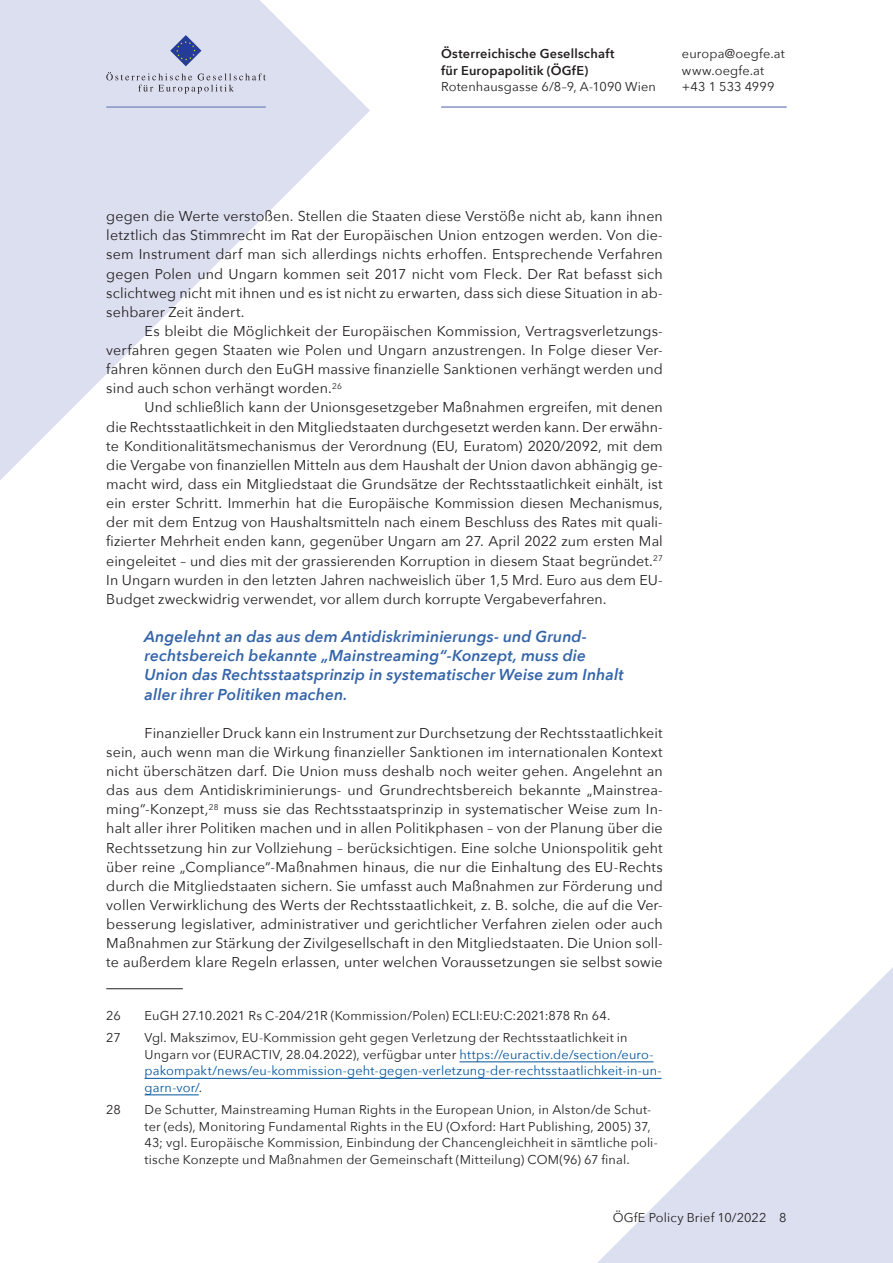
<style>
.page{position:relative;width:893px;height:1263px;background:#fff}
.page>*{position:absolute;margin:0;border:0;box-sizing:border-box;transform-origin:0 0}
.Zitat{font:italic 600 15.75px/19.2px "Avenir Next";letter-spacing:.005em;color:#3565a9}
.p_einzug{font:14.25px/19.2px "Avenir Next";letter-spacing:.005em;color:#231f20;text-align:justify}
.Fußnoten{font:12.75px/16.5px "Avenir Next";letter-spacing:.01em;color:#231f20}
.Fußnoten-2{font:12.75px/16.5px "Avenir Next";letter-spacing:.01em;color:#01549d}
.p{font:12.75px "Avenir Next";letter-spacing:.015em;color:#231f20}
.p-2{font:600 12.75px/16.5px "Avenir Next";letter-spacing:.02em;color:#231f20}
.p_Pagina{font:12.75px "Avenir Next";letter-spacing:.01em;color:#231f20}
.s1{color:#231f20}
</style>
<div class="page">
<svg style="left:0;top:0;width:370px;height:480px;fill:#dbdfef"></svg>
<svg style="left:597px;top:967px;width:296px;height:296px"></svg>
<hr style="left:441px;top:106px;width:346px;height:2px;background:#8493c4">
<hr style="left:106px;top:106px;width:160px;height:2px;background:#8493c4">
<svg style="left:170px;top:35px;width:31px;height:31px"></svg>
<svg style="left:106px;top:72px;width:160px;height:22px;background:#c9cddb"></svg>
<hr style="left:106px;top:988px;width:77px;height:1px;background:#231f20">
<hr style="left:459px;top:1061px;width:194px;height:1px;background:#01549d">
<hr style="left:145px;top:1078px;width:517px;height:1px;background:#01549d">
<hr style="left:145px;top:1094px;width:54px;height:1px;background:#01549d">
<p class="p-2" style="left:441px;top:45px;width:175px">Österreichische Gesellschaft für Europapolitik (ÖGfE)</p>
<p class="p" style="left:441px;top:76px;width:216px">Rotenhausgasse 6/8–9, A-1090 Wien</p>
<p class="p" style="left:682px;top:43px;width:104px">europa@oegfe.at</p>
<p class="p" style="left:682px;top:60px;width:84px">www.oegfe.at</p>
<p class="p" style="left:682px;top:76px;width:94px">+43 1 533 4999</p>
<p class="p_einzug" style="left:106px;top:206px;width:558px">gegen die Werte verstoßen. Stellen die Staaten diese Verstöße nicht ab, kann ihnen letztlich das Stimmrecht im Rat der Europäischen Union entzogen werden. Von die&shy;sem Instrument darf man sich allerdings nichts erhoffen. Entsprechende Verfahren gegen Polen und Ungarn kommen seit 2017 nicht vom Fleck. Der Rat befasst sich sclichtweg nicht mit ihnen und es ist nicht zu erwarten, dass sich diese Situation in ab&shy;sehbarer Zeit ändert.</p>
<p class="p_einzug" style="left:106px;top:321px;width:558px;text-indent:38px">Es bleibt die Möglichkeit der Europäischen Kommission, Vertragsverletzungs&shy;verfahren gegen Staaten wie Polen und Ungarn anzustrengen. In Folge dieser Ver&shy;fahren können durch den EuGH massive finanzielle Sanktionen verhängt werden und sind auch schon verhängt worden.<sup>26</sup></p>
<p class="p_einzug" style="left:106px;top:397px;width:558px;text-indent:38px">Und schließlich kann der Unionsgesetzgeber Maßnahmen ergreifen, mit denen die Rechtsstaatlichkeit in den Mitgliedstaaten durchgesetzt werden kann. Der erwähn&shy;te Konditionalitätsmechanismus der Verordnung (EU, Euratom) 2020/2092, mit dem die Vergabe von finanziellen Mitteln aus dem Haushalt der Union davon abhängig ge&shy;macht wird, dass ein Mitgliedstaat die Grundsätze der Rechtsstaatlichkeit einhält, ist ein erster Schritt. Immerhin hat die Europäische Kommission diesen Mechanismus, der mit dem Entzug von Haushaltsmitteln nach einem Beschluss des Rates mit quali&shy;fizierter Mehrheit enden kann, gegenüber Ungarn am 27. April 2022 zum ersten Mal eingeleitet – und dies mit der grassierenden Korruption in diesem Staat begründet.<sup>27<br></sup>In Ungarn wurden in den letzten Jahren nachweislich über 1,5 Mrd. Euro aus dem EU-Budget zweckwidrig verwendet, vor allem durch korrupte Vergabeverfahren.</p>
<p class="Zitat" style="left:145px;top:626px;width:481px">Angelehnt an das aus dem Antidiskriminierungs- und Grund&shy;rechtsbereich bekannte „Mainstreaming“-Konzept, muss die Union das Rechtsstaatsprinzip in systematischer Weise zum Inhalt aller ihrer Politiken machen.</p>
<p class="p_einzug" style="left:106px;top:723px;width:558px;text-indent:38px">Finanzieller Druck kann ein Instrument zur Durchsetzung der Rechtsstaatlichkeit sein, auch wenn man die Wirkung finanzieller Sanktionen im internationalen Kontext nicht überschätzen darf. Die Union muss deshalb noch weiter gehen. Angelehnt an das aus dem Antidiskriminierungs- und Grundrechtsbereich bekannte „Mainstrea&shy;ming“-Konzept,<sup>28</sup> muss sie das Rechtsstaatsprinzip in systematischer Weise zum In&shy;halt aller ihrer Politiken machen und in allen Politikphasen – von der Planung über die Rechtssetzung hin zur Vollziehung – berücksichtigen. Eine solche Unionspolitik geht über reine „Compliance“-Maßnahmen hinaus, die nur die Einhaltung des EU-Rechts durch die Mitgliedstaaten sichern. Sie umfasst auch Maßnahmen zur Förderung und vollen Verwirklichung des Werts der Rechtsstaatlichkeit, z. B. solche, die auf die Ver&shy;besserung legislativer, administrativer und gerichtlicher Verfahren zielen oder auch Maßnahmen zur Stärkung der Zivilgesellschaft in den Mitgliedstaaten. Die Union soll&shy;te außerdem klare Regeln erlassen, unter welchen Voraussetzungen sie selbst sowie</p>
<p class="Fußnoten" style="left:106px;top:1007px;width:16px">26</p>
<p class="Fußnoten" style="left:145px;top:1007px;width:467px">EuGH 27.10.2021 Rs C-204/21R (Kommission/Polen) ECLI:EU:C:2021:878 Rn 64.</p>
<p class="Fußnoten" style="left:106px;top:1029px;width:16px">27</p>
<p class="Fußnoten-2" style="left:145px;top:1029px;width:518px"><span class="s1">Vgl. Makszimov, EU-Kommission geht gegen Verletzung der Rechtsstaatlichkeit in Ungarn vor (EURACTIV, 28.04.2022), verfügbar unter</span> https://euractiv.de/section/euro&shy;pakompakt/news/eu-kommission-geht-gegen-verletzung-der-rechtsstaatlichkeit-in-un&shy;garn-vor/<span class="s1">.</span></p>
<p class="Fußnoten" style="left:106px;top:1101px;width:16px">28</p>
<p class="Fußnoten" style="left:145px;top:1101px;width:515px">De Schutter, Mainstreaming Human Rights in the European Union, in Alston/de Schut&shy;ter (eds), Monitoring Fundamental Rights in the EU (Oxford: Hart Publishing, 2005) 37, 43; vgl. Europäische Kommission, Einbindung der Chancengleichheit in sämtliche poli&shy;tische Konzepte und Maßnahmen der Gemeinschaft (Mitteilung) COM(96) 67 final.</p>
<p class="p_Pagina" style="left:613px;top:1206px;width:175px">ÖGfE Policy Brief 10/2022 8</p>
</div>
